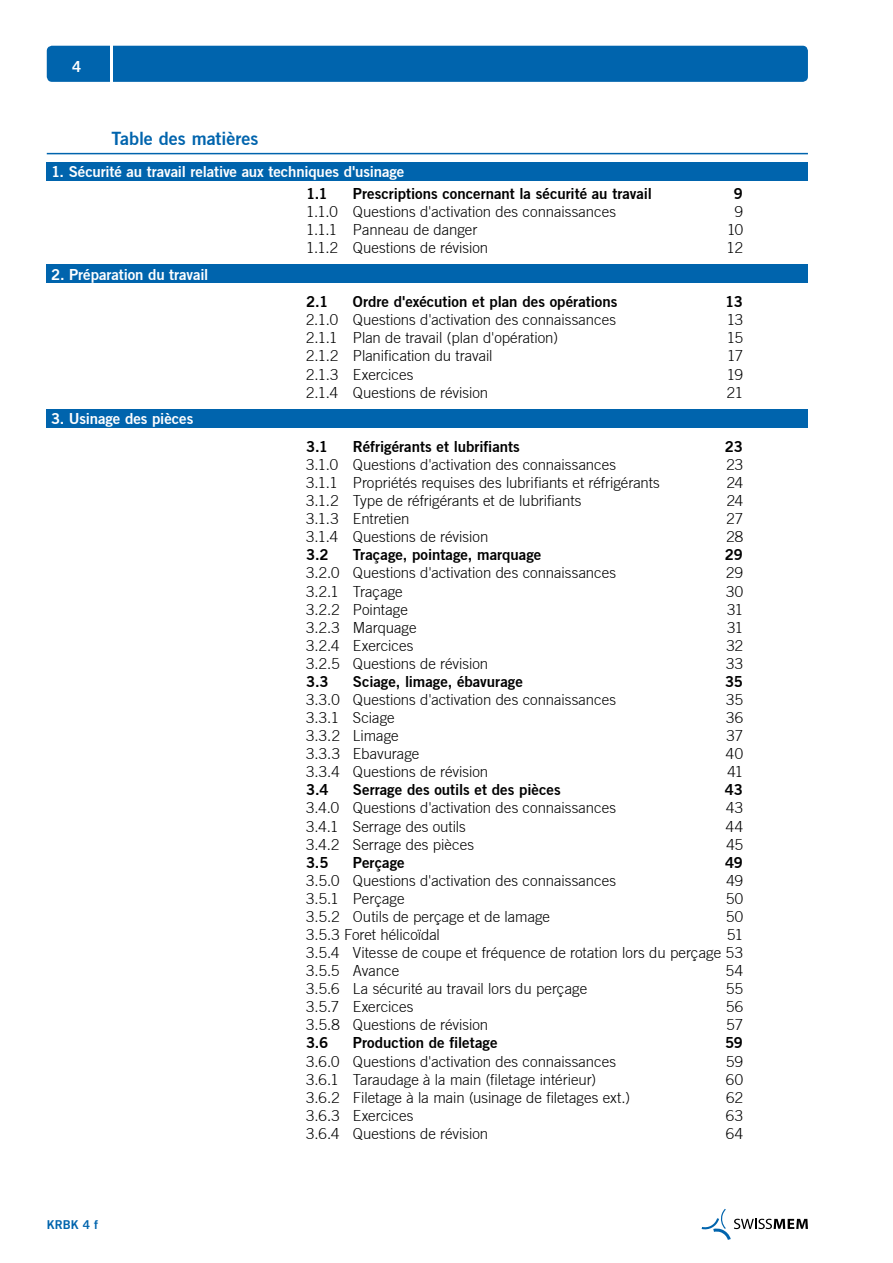
<style>
.page{position:relative;width:893px;height:1263px;background:#fff}
.page>*{position:absolute;margin:0;border:0;box-sizing:border-box;transform-origin:0 0}
.t1{font:18px "Trade Gothic Bold Two";letter-spacing:-.005em;color:#0064ad}
.t2{font:300 15px/18.1px "Trade Gothic";color:#000;text-align:justify}
.t3{font:15px "Trade Gothic Bold Two";color:#000}
.t4{font:15px "Trade Gothic Bold Two";letter-spacing:-.005em;color:#fff}
.t5{font:12px "Trade Gothic Bold Two";color:#0064ad}
</style>
<div class="page">
<div style="left:47px;top:46px;width:761px;height:36px;background:#0064ad;border-radius:5px"></div>
<hr style="left:47px;top:153px;width:761px;height:1px;background:#0064ad">
<hr style="left:111px;top:36px;width:2px;height:54px;background:#fff">
<svg style="left:702px;top:1209px;width:106px;height:31px"></svg>
<div style="left:47px;top:163px;width:761px;height:18px;background:#0064ad"></div>
<div style="left:47px;top:265px;width:761px;height:18px;background:#0064ad"></div>
<div style="left:47px;top:409px;width:761px;height:19px;background:#0064ad"></div>
<p class="t4" style="left:72px;top:58px;width:11px">4</p>
<p class="t1" style="left:112px;top:127px;width:148px">Table des matières</p>
<p class="t4" style="left:51px;top:163px;width:355px">1. Sécurité au travail relative aux techniques d'usinage</p>
<p class="t3" style="left:306px;top:184px;width:23px">1.1</p>
<p class="t3" style="left:353px;top:184px;width:300px">Prescriptions concernant la sécurité au travail</p>
<p class="t3" style="left:734px;top:184px;width:11px">9</p>
<p class="t2" style="left:306px;top:202px;width:312px">1.1.0 Questions d'activation des connaissances</p>
<p class="t2" style="left:735px;top:202px;width:10px">9</p>
<p class="t2" style="left:306px;top:220px;width:173px">1.1.1 Panneau de danger</p>
<p class="t2" style="left:727px;top:220px;width:18px">10</p>
<p class="t2" style="left:306px;top:238px;width:184px">1.1.2 Questions de révision</p>
<p class="t2" style="left:727px;top:238px;width:18px">12</p>
<p class="t4" style="left:51px;top:265px;width:159px">2. Préparation du travail</p>
<p class="t3" style="left:306px;top:293px;width:23px">2.1</p>
<p class="t3" style="left:353px;top:293px;width:266px">Ordre d'exécution et plan des opérations</p>
<p class="t3" style="left:725px;top:293px;width:19px">13</p>
<p class="t2" style="left:306px;top:311px;width:312px">2.1.0 Questions d'activation des connaissances</p>
<p class="t2" style="left:727px;top:311px;width:18px">13</p>
<p class="t2" style="left:306px;top:329px;width:253px">2.1.1 Plan de travail (plan d'opération)</p>
<p class="t2" style="left:727px;top:329px;width:18px">15</p>
<p class="t2" style="left:306px;top:347px;width:188px">2.1.2 Planification du travail</p>
<p class="t2" style="left:727px;top:347px;width:17px">17</p>
<p class="t2" style="left:306px;top:365px;width:109px">2.1.3 Exercices</p>
<p class="t2" style="left:727px;top:365px;width:18px">19</p>
<p class="t2" style="left:306px;top:383px;width:184px">2.1.4 Questions de révision</p>
<p class="t2" style="left:727px;top:383px;width:18px">21</p>
<p class="t4" style="left:51px;top:410px;width:144px">3. Usinage des pièces</p>
<p class="t3" style="left:306px;top:437px;width:23px">3.1</p>
<p class="t3" style="left:353px;top:437px;width:168px">Réfrigérants et lubrifiants</p>
<p class="t3" style="left:725px;top:437px;width:20px">23</p>
<p class="t2" style="left:306px;top:455px;width:312px">3.1.0 Questions d'activation des connaissances</p>
<p class="t2" style="left:726px;top:455px;width:18px">23</p>
<p class="t2" style="left:306px;top:473px;width:355px">3.1.1 Propriétés requises des lubrifiants et réfrigérants</p>
<p class="t2" style="left:727px;top:473px;width:18px">24</p>
<p class="t2" style="left:306px;top:491px;width:277px">3.1.2 Type de réfrigérants et de lubrifiants</p>
<p class="t2" style="left:727px;top:491px;width:18px">24</p>
<p class="t2" style="left:306px;top:510px;width:105px">3.1.3 Entretien</p>
<p class="t2" style="left:727px;top:510px;width:18px">27</p>
<p class="t2" style="left:306px;top:528px;width:184px">3.1.4 Questions de révision</p>
<p class="t2" style="left:726px;top:528px;width:18px">28</p>
<p class="t3" style="left:306px;top:546px;width:24px">3.2</p>
<p class="t3" style="left:353px;top:546px;width:190px">Traçage, pointage, marquage</p>
<p class="t3" style="left:725px;top:546px;width:20px">29</p>
<p class="t2" style="left:306px;top:564px;width:312px">3.2.0 Questions d'activation des connaissances</p>
<p class="t2" style="left:726px;top:564px;width:19px">29</p>
<p class="t2" style="left:306px;top:582px;width:98px">3.2.1 Traçage</p>
<p class="t2" style="left:726px;top:582px;width:18px">30</p>
<p class="t2" style="left:306px;top:600px;width:103px">3.2.2 Pointage</p>
<p class="t2" style="left:727px;top:600px;width:18px">31</p>
<p class="t2" style="left:306px;top:618px;width:112px">3.2.3 Marquage</p>
<p class="t2" style="left:727px;top:618px;width:18px">31</p>
<p class="t2" style="left:306px;top:636px;width:109px">3.2.4 Exercices</p>
<p class="t2" style="left:726px;top:636px;width:18px">32</p>
<p class="t2" style="left:306px;top:654px;width:184px">3.2.5 Questions de révision</p>
<p class="t2" style="left:726px;top:654px;width:19px">33</p>
<p class="t3" style="left:306px;top:672px;width:24px">3.3</p>
<p class="t3" style="left:353px;top:672px;width:171px">Sciage, limage, ébavurage</p>
<p class="t3" style="left:725px;top:672px;width:19px">35</p>
<p class="t2" style="left:306px;top:690px;width:312px">3.3.0 Questions d'activation des connaissances</p>
<p class="t2" style="left:726px;top:690px;width:18px">35</p>
<p class="t2" style="left:306px;top:708px;width:90px">3.3.1 Sciage</p>
<p class="t2" style="left:726px;top:708px;width:18px">36</p>
<p class="t2" style="left:306px;top:726px;width:94px">3.3.2 Limage</p>
<p class="t2" style="left:727px;top:726px;width:18px">37</p>
<p class="t2" style="left:306px;top:744px;width:115px">3.3.3 Ebavurage</p>
<p class="t2" style="left:726px;top:744px;width:19px">40</p>
<p class="t2" style="left:306px;top:763px;width:184px">3.3.4 Questions de révision</p>
<p class="t2" style="left:727px;top:763px;width:17px">41</p>
<p class="t3" style="left:306px;top:781px;width:24px">3.4</p>
<p class="t3" style="left:353px;top:781px;width:209px">Serrage des outils et des pièces</p>
<p class="t3" style="left:725px;top:781px;width:20px">43</p>
<p class="t2" style="left:306px;top:799px;width:312px">3.4.0 Questions d'activation des connaissances</p>
<p class="t2" style="left:726px;top:799px;width:19px">43</p>
<p class="t2" style="left:306px;top:817px;width:161px">3.4.1 Serrage des outils</p>
<p class="t2" style="left:726px;top:817px;width:19px">44</p>
<p class="t2" style="left:306px;top:835px;width:169px">3.4.2 Serrage des pièces</p>
<p class="t2" style="left:726px;top:835px;width:18px">45</p>
<p class="t3" style="left:306px;top:853px;width:24px">3.5</p>
<p class="t3" style="left:353px;top:853px;width:53px">Perçage</p>
<p class="t3" style="left:725px;top:853px;width:19px">49</p>
<p class="t2" style="left:306px;top:871px;width:312px">3.5.0 Questions d'activation des connaissances</p>
<p class="t2" style="left:726px;top:871px;width:18px">49</p>
<p class="t2" style="left:306px;top:889px;width:100px">3.5.1 Perçage</p>
<p class="t2" style="left:726px;top:889px;width:19px">50</p>
<p class="t2" style="left:306px;top:907px;width:245px">3.5.2 Outils de perçage et de lamage</p>
<p class="t2" style="left:726px;top:907px;width:19px">50</p>
<p class="t2" style="left:306px;top:925px;width:135px">3.5.3 Foret hélicoïdal</p>
<p class="t2" style="left:306px;top:925px;width:438px;text-indent:421px">51<br>3.5.4 Vitesse de coupe et fréquence de rotation lors du perçage 53<br>3.5.5 Avance</p>
<p class="t2" style="left:726px;top:961px;width:19px">54</p>
<p class="t5" style="left:47px;top:1217px;width:53px">KRBK 4 f</p>
<p class="t2" style="left:306px;top:979px;width:282px">3.5.6 La sécurité au travail lors du perçage</p>
<p class="t2" style="left:726px;top:979px;width:18px">55</p>
<p class="t2" style="left:306px;top:998px;width:109px">3.5.7 Exercices</p>
<p class="t2" style="left:726px;top:998px;width:19px">56</p>
<p class="t2" style="left:306px;top:1016px;width:184px">3.5.8 Questions de révision</p>
<p class="t2" style="left:726px;top:1016px;width:18px">57</p>
<p class="t3" style="left:306px;top:1034px;width:24px">3.6</p>
<p class="t3" style="left:353px;top:1034px;width:146px">Production de filetage</p>
<p class="t3" style="left:725px;top:1034px;width:19px">59</p>
<p class="t2" style="left:306px;top:1052px;width:312px">3.6.0 Questions d'activation des connaissances</p>
<p class="t2" style="left:726px;top:1052px;width:18px">59</p>
<p class="t2" style="left:306px;top:1070px;width:291px">3.6.1 Taraudage à la main (filetage intérieur)</p>
<p class="t2" style="left:726px;top:1070px;width:19px">60</p>
<p class="t2" style="left:306px;top:1088px;width:325px">3.6.2 Filetage à la main (usinage de filetages ext.)</p>
<p class="t2" style="left:726px;top:1088px;width:18px">62</p>
<p class="t2" style="left:306px;top:1106px;width:109px">3.6.3 Exercices</p>
<p class="t2" style="left:726px;top:1106px;width:19px">63</p>
<p class="t2" style="left:306px;top:1124px;width:184px">3.6.4 Questions de révision</p>
<p class="t2" style="left:726px;top:1124px;width:19px">64</p>
</div>
